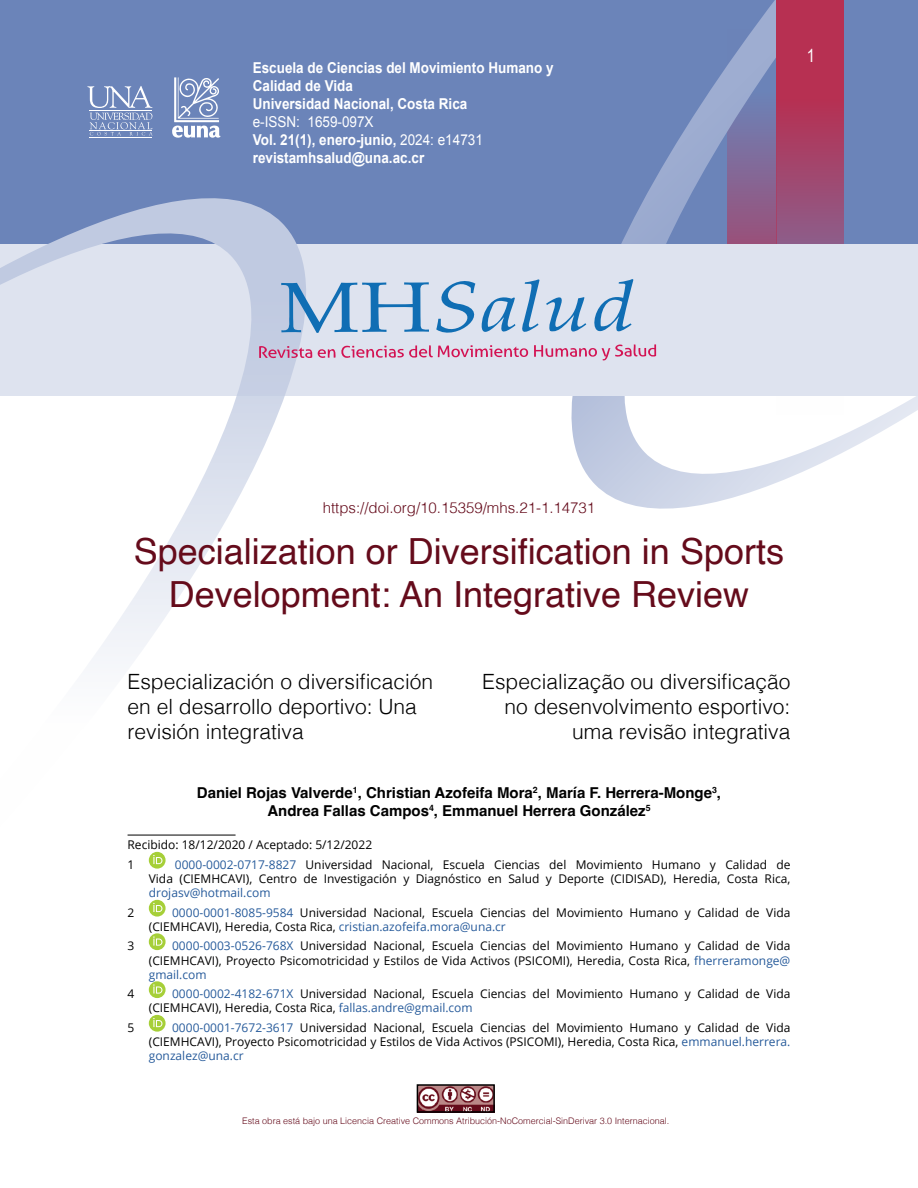
<style>
.page{position:relative;width:918px;height:1188px;background:#fff}
.page>*{position:absolute;margin:0;border:0;box-sizing:border-box;transform-origin:0 0}
.t1{font:36px/43.2px "Helvetica";color:#650b1b;text-align:center}
.t2{font:300 21px/25.2px "Helvetica";color:#000}
.t3{font:18px "Arial Narrow";color:#fff}
.t4{font:700 15px/18px "Arial";color:#fff;scale:.9 1}
.t5{font:700 15px/18px "Helvetica";color:#000;text-align:center}
.t6{font:300 15px "Helvetica";color:#650b1b}
.t7{font:12px/14.4px "Open Sans";color:#000}
.t8{font:12px "Open Sans";color:#275b9b}
.t9{font:300 9px "Helvetica";color:#650b1b}
.s1{font-weight:400}
.s2{color:#275b9b}
</style>
<div class="page">
<div style="left:0;top:0;width:918px;height:374px;background:#6b84b9"></div>
<svg style="left:558px;top:0;width:360px;height:509px"></svg>
<svg style="left:776px;top:0;width:68px;height:415px"></svg>
<div style="left:0;top:244px;width:918px;height:151px;background:#dee3ef"></div>
<svg style="left:172px;top:77px;width:48px;height:61px"></svg>
<hr style="left:90px;top:137px;width:62px;height:1px;background:#fff">
<svg style="left:87px;top:86px;width:66px;height:49px"></svg>
<svg style="left:0;top:198px;width:320px;height:827px"></svg>
<img style="left:420px;top:1087px;width:72px;height:23px">
<div style="left:417px;top:1084px;width:78px;height:29px;border:2px solid #000"></div>
<svg style="left:259px;top:272px;width:397px;height:90px"></svg>
<hr style="left:128px;top:835px;width:108px;height:1px;background:#000">
<svg style="left:149px;top:852px;width:17px;height:17px"></svg>
<svg style="left:149px;top:900px;width:17px;height:17px"></svg>
<svg style="left:149px;top:933px;width:17px;height:17px"></svg>
<svg style="left:149px;top:981px;width:17px;height:17px"></svg>
<svg style="left:149px;top:1015px;width:17px;height:17px"></svg>
<p class="t4" style="left:253px;top:59px;width:336px">Escuela de Ciencias del Movimiento Humano y<br>Calidad de Vida<br>Universidad Nacional, Costa Rica</p>
<p class="t4" style="left:253px;top:113px;width:257px"><span class="s1">e-ISSN: 1659-097X<br></span>Vol. 21(1), enero-junio, <span class="s1">2024: e14731 </span>revistamhsalud@una.ac.cr</p>
<h3 class="t3" style="left:807px;top:42px;width:10px">1</h3>
<p class="t6" style="left:323px;top:494px;width:274px">https://doi.org/10.15359/mhs.21-1.14731</p>
<h1 class="t1" style="left:134px;top:531px;width:652px">Specialization or Diversification in Sports<br>Development: An Integrative Review</h1>
<h2 class="t2" style="left:128px;top:667px;width:307px">Especialización o diversificación en el desarrollo deportivo: Una revisión integrativa</h2>
<h2 class="t2" style="left:482px;top:667px;width:310px;text-align:right">Especialização ou diversificação no desenvolvimento esportivo: uma revisão integrativa</h2>
<p class="t5" style="left:197px;top:785px;width:526px">Daniel Rojas Valverde<sup>1</sup>, Christian Azofeifa Mora<sup>2</sup>, María F. Herrera-Monge<sup>3</sup>,<br>Andrea Fallas Campos<sup>4</sup>, Emmanuel Herrera González<sup>5</sup></p>
<p class="t7" style="left:128px;top:835px;width:246px;line-height:19.2px">Recibido: 18/12/2020 / Aceptado: 5/12/2022<br>1</p>
<p class="t7" style="left:149px;top:857px;width:643px;text-align:right"><span class="s2">0000-0002-0717-8827</span> Universidad Nacional, Escuela Ciencias del Movimiento Humano y Calidad de<br>Vida (CIEMHCAVI), Centro de Investigación y Diagnóstico en Salud y Deporte (CIDISAD), Heredia, Costa Rica,</p>
<p class="t8" style="left:149px;top:885px;width:123px">drojasv@hotmail.com</p>
<p class="t7" style="left:128px;top:905px;width:8px">2</p>
<p class="t7" style="left:149px;top:905px;width:643px;text-indent:23px"><span class="s2">0000-0001-8085-9584</span> Universidad Nacional, Escuela Ciencias del Movimiento Humano y Calidad de Vida (CIEMHCAVI), Heredia, Costa Rica, <span class="s2">cristian.azofeifa.mora@una.cr</span></p>
<p class="t7" style="left:128px;top:938px;width:8px">3</p>
<p class="t7" style="left:149px;top:938px;width:643px;text-align:justify;text-indent:23px"><span class="s2">0000-0003-0526-768X</span> Universidad Nacional, Escuela Ciencias del Movimiento Humano y Calidad de Vida (CIEMHCAVI), Proyecto Psicomotricidad y Estilos de Vida Activos (PSICOMI), Heredia, Costa Rica, <span class="s2">fherreramonge@ gmail.com</span></p>
<p class="t7" style="left:128px;top:986px;width:8px">4</p>
<p class="t7" style="left:149px;top:986px;width:643px;text-indent:23px"><span class="s2">0000-0002-4182-671X</span> Universidad Nacional, Escuela Ciencias del Movimiento Humano y Calidad de Vida (CIEMHCAVI), Heredia, Costa Rica, <span class="s2">fallas.andre@gmail.com</span></p>
<p class="t7" style="left:128px;top:1020px;width:8px">5</p>
<p class="t7" style="left:149px;top:1020px;width:643px;text-align:justify;text-indent:23px"><span class="s2">0000-0001-7672-3617</span> Universidad Nacional, Escuela Ciencias del Movimiento Humano y Calidad de Vida (CIEMHCAVI), Proyecto Psicomotricidad y Estilos de Vida Activos (PSICOMI), Heredia, Costa Rica, <span class="s2">emmanuel.herrera. gonzalez@una.cr</span></p>
<p class="t9" style="left:242px;top:1113px;width:429px">Esta obra está bajo una Licencia Creative Commons Atribución-NoComercial-SinDerivar 3.0 Internacional.</p>
</div>
